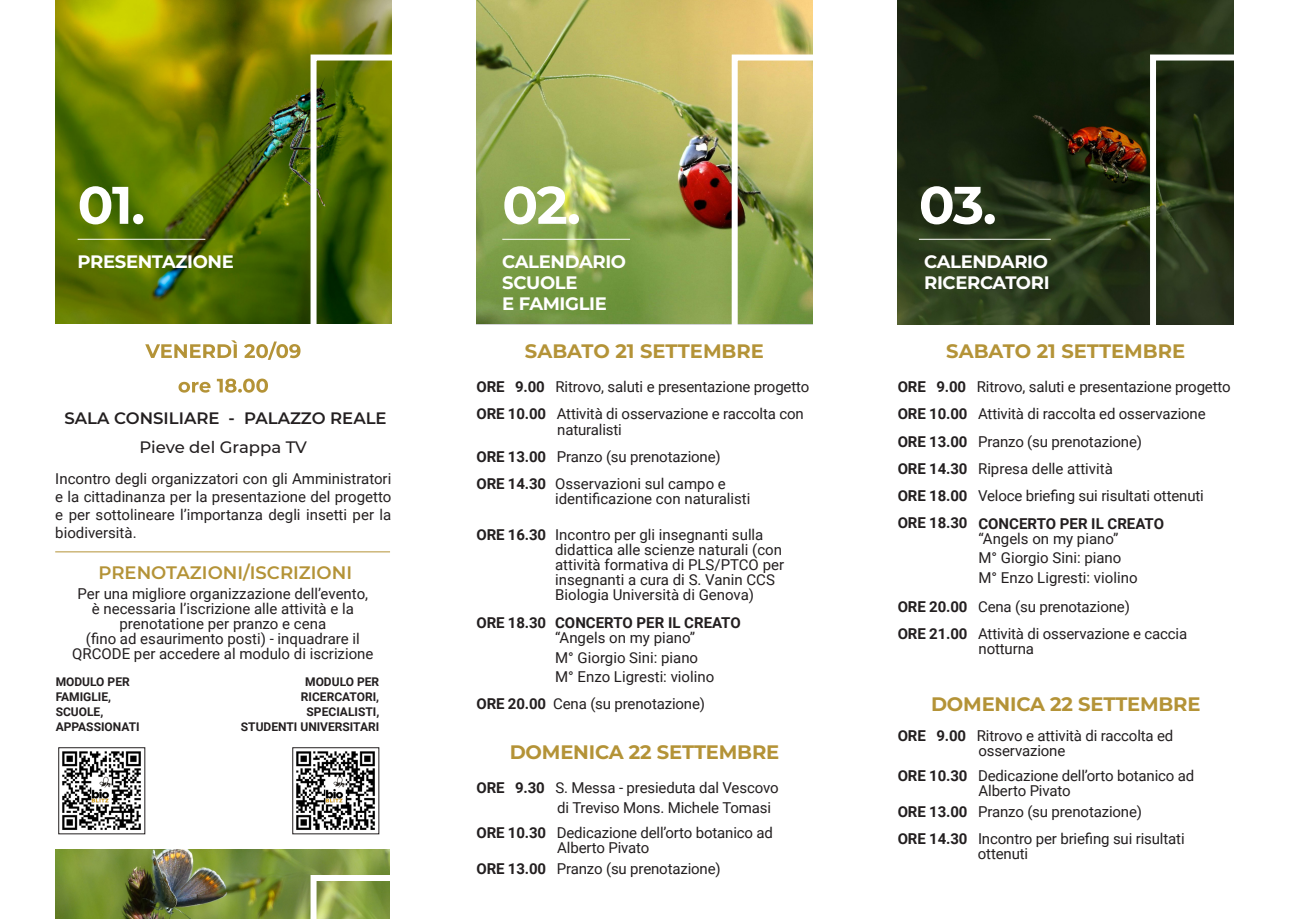
<style>
.page{position:relative;width:1289px;height:919px;background:#fff}
.page>*{position:absolute;margin:0;border:0;box-sizing:border-box;transform-origin:0 0}
.t1{font:700 52.8px "Montserrat";color:#fff}
.t2{font:700 19.5px "Montserrat";letter-spacing:-.01em;color:#b49337}
.t3{font:700 18px/21px "Montserrat";letter-spacing:-.02em;color:#fff}
.t4{font:600 18px "Montserrat";color:#b49337}
.t5{font:600 16.5px "Montserrat";color:#231f20}
.t6{font:500 16.5px "Montserrat";letter-spacing:-.005em;color:#231f20}
.t7{font:15px/15px "Roboto";letter-spacing:-.01em;color:#231f20}
.t8{font:700 15px "Roboto";color:#231f20}
.t9{font:700 12px/15px "Roboto";color:#231f20}
.s1{font-weight:700}
</style>
<div class="page">
<img style="left:476px;top:0;width:336px;height:323px">
<img style="left:897px;top:0;width:336px;height:324px">
<div style="left:731px;top:54px;width:124px;height:278px;border:6px solid #fff"></div>
<hr style="left:502px;top:239px;width:128px;height:1px;background:#fff">
<hr style="left:918px;top:239px;width:132px;height:1px;background:#fff">
<svg style="left:178px;top:378px;width:90px;height:14px"></svg>
<svg style="left:145px;top:340px;width:155px;height:20px"></svg>
<img style="left:55px;top:0;width:336px;height:323px">
<hr style="left:78px;top:239px;width:127px;height:1px;background:#fff">
<div style="left:310px;top:54px;width:124px;height:278px;border:6px solid #fff"></div>
<svg style="left:1149px;top:54px;width:85px;height:271px;background:#354029"></svg>
<img style="left:55px;top:849px;width:334px;height:69px">
<svg style="left:310px;top:874px;width:80px;height:44px"></svg>
<hr style="left:55px;top:551px;width:335px;height:1px;background:#b49337">
<img style="left:62px;top:751px;width:79px;height:79px">
<div style="left:58px;top:747px;width:87px;height:87px;border:1px solid #231f20"></div>
<img style="left:296px;top:751px;width:79px;height:79px">
<div style="left:292px;top:747px;width:87px;height:87px;border:1px solid #231f20"></div>
<h1 class="t1" style="left:78px;top:167px;width:69px">01.</h1>
<p class="t3" style="left:78px;top:250px;width:158px">PRESENTAZIONE</p>
<p class="t5" style="left:65px;top:406px;width:323px">SALA CONSILIARE - PALAZZO REALE</p>
<p class="t6" style="left:140px;top:435px;width:169px">Pieve del Grappa TV</p>
<p class="t7" style="left:55px;top:469px;width:337px;line-height:18px;text-align:justify">Incontro degli organizzatori con gli Amministratori e la cittadinanza per la presentazione del progetto e per sottolineare l’importanza degli insetti per la biodiversità.</p>
<p class="t4" style="left:99px;top:560px;width:255px">PRENOTAZIONI/ISCRIZIONI</p>
<p class="t7" style="left:72px;top:585px;width:303px;text-align:center">Per una migliore organizzazione dell’evento, è necessaria l’iscrizione alle attività e la prenotatione per pranzo e cena<br>(fino ad esaurimento posti) - inquadrare il QRCODE per accedere al modulo di iscrizione</p>
<p class="t9" style="left:56px;top:673px;width:86px">MODULO PER<br>FAMIGLIE,<br>SCUOLE,<br>APPASSIONATI</p>
<p class="t9" style="left:241px;top:673px;width:140px;text-align:right">MODULO PER<br>RICERCATORI,<br>SPECIALISTI,<br>STUDENTI UNIVERSITARI</p>
<h1 class="t1" style="left:502px;top:167px;width:80px">02.</h1>
<p class="t3" style="left:502px;top:250px;width:125px">CALENDARIO<br>SCUOLE<br>E FAMIGLIE</p>
<h2 class="t2" style="left:525px;top:337px;width:240px">SABATO 21 SETTEMBRE</h2>
<p class="t7" style="left:476px;top:373px;width:334px;line-height:27px"><span class="s1">ORE 9.00</span> Ritrovo, saluti e presentazione progetto<br><span class="s1">ORE 10.00</span> Attività di osservazione e raccolta con</p>
<p class="t7" style="left:476px;top:415px;width:246px;line-height:27px;text-indent:81px">naturalisti<br><span class="s1">ORE 13.00</span> Pranzo (su prenotazione)<br><span class="s1">ORE 14.30</span></p>
<p class="t7" style="left:555px;top:475px;width:197px">Osservazioni sul campo e identificazione con naturalisti</p>
<p class="t7" style="left:555px;top:526px;width:230px">Incontro per gli insegnanti sulla didattica alle scienze naturali (con attività formativa di PLS/PTCO per insegnanti a cura di S. Vanin CCS Biologia Università di Genova)</p>
<p class="t8" style="left:555px;top:612px;width:187px">CONCERTO PER IL CREATO</p>
<p class="t7" style="left:555px;top:627px;width:161px;line-height:19.5px">“Angels on my piano”<br>M° Giorgio Sini: piano<br>M° Enzo Ligresti: violino</p>
<p class="t8" style="left:476px;top:523px;width:71px">ORE 16.30</p>
<p class="t8" style="left:476px;top:612px;width:71px">ORE 18.30</p>
<p class="t7" style="left:476px;top:695px;width:230px"><span class="s1">ORE 20.00</span> Cena (su prenotazione)</p>
<h2 class="t2" style="left:509px;top:737px;width:271px">DOMENICA 22 SETTEMBRE</h2>
<p class="t7" style="left:557px;top:777px;width:223px;line-height:19.5px;text-indent:-81px"><span class="s1">ORE 9.30</span> S. Messa - presieduta dal Vescovo di Treviso Mons. Michele Tomasi</p>
<p class="t7" style="left:557px;top:824px;width:217px;text-indent:-81px"><span class="s1">ORE 10.30</span> Dedicazione dell’orto botanico ad<br>Alberto Pivato</p>
<p class="t7" style="left:476px;top:860px;width:246px"><span class="s1">ORE 13.00</span> Pranzo (su prenotazione)</p>
<h1 class="t1" style="left:918px;top:167px;width:79px">03.</h1>
<p class="t3" style="left:924px;top:250px;width:127px">CALENDARIO<br>RICERCATORI</p>
<h2 class="t2" style="left:946px;top:337px;width:240px">SABATO 21 SETTEMBRE</h2>
<p class="t7" style="left:897px;top:373px;width:334px;line-height:27px"><span class="s1">ORE 9.00</span> Ritrovo, saluti e presentazione progetto <span class="s1">ORE 10.00</span> Attività di raccolta ed osservazione <span class="s1">ORE 13.00</span> Pranzo (su prenotazione)<br><span class="s1">ORE 14.30</span> Ripresa delle attività<br><span class="s1">ORE 18.00</span> Veloce briefing sui risultati ottenuti <span class="s1">ORE 18.30</span></p>
<p class="t8" style="left:978px;top:513px;width:187px">CONCERTO PER IL CREATO</p>
<p class="t7" style="left:978px;top:528px;width:161px;line-height:19.5px">“Angels on my piano”<br>M° Giorgio Sini: piano<br>M° Enzo Ligresti: violino</p>
<p class="t7" style="left:897px;top:592px;width:291px;line-height:27px"><span class="s1">ORE 20.00</span> Cena (su prenotazione)<br><span class="s1">ORE 21.00</span> Attività di osservazione e caccia</p>
<p class="t7" style="left:978px;top:640px;width:57px">notturna</p>
<h2 class="t2" style="left:931px;top:689px;width:271px">DOMENICA 22 SETTEMBRE</h2>
<p class="t7" style="left:978px;top:727px;width:196px;text-indent:-81px"><span class="s1">ORE 9.00</span> Ritrovo e attività di raccolta ed osservazione</p>
<p class="t7" style="left:978px;top:767px;width:217px;text-indent:-81px"><span class="s1">ORE 10.30</span> Dedicazione dell’orto botanico ad<br>Alberto Pivato</p>
<p class="t7" style="left:897px;top:797px;width:288px;line-height:27px"><span class="s1">ORE 13.00</span> Pranzo (su prenotazione)<br><span class="s1">ORE 14.30</span> Incontro per briefing sui risultati</p>
<p class="t7" style="left:977px;top:845px;width:52px">ottenuti</p>
</div>
